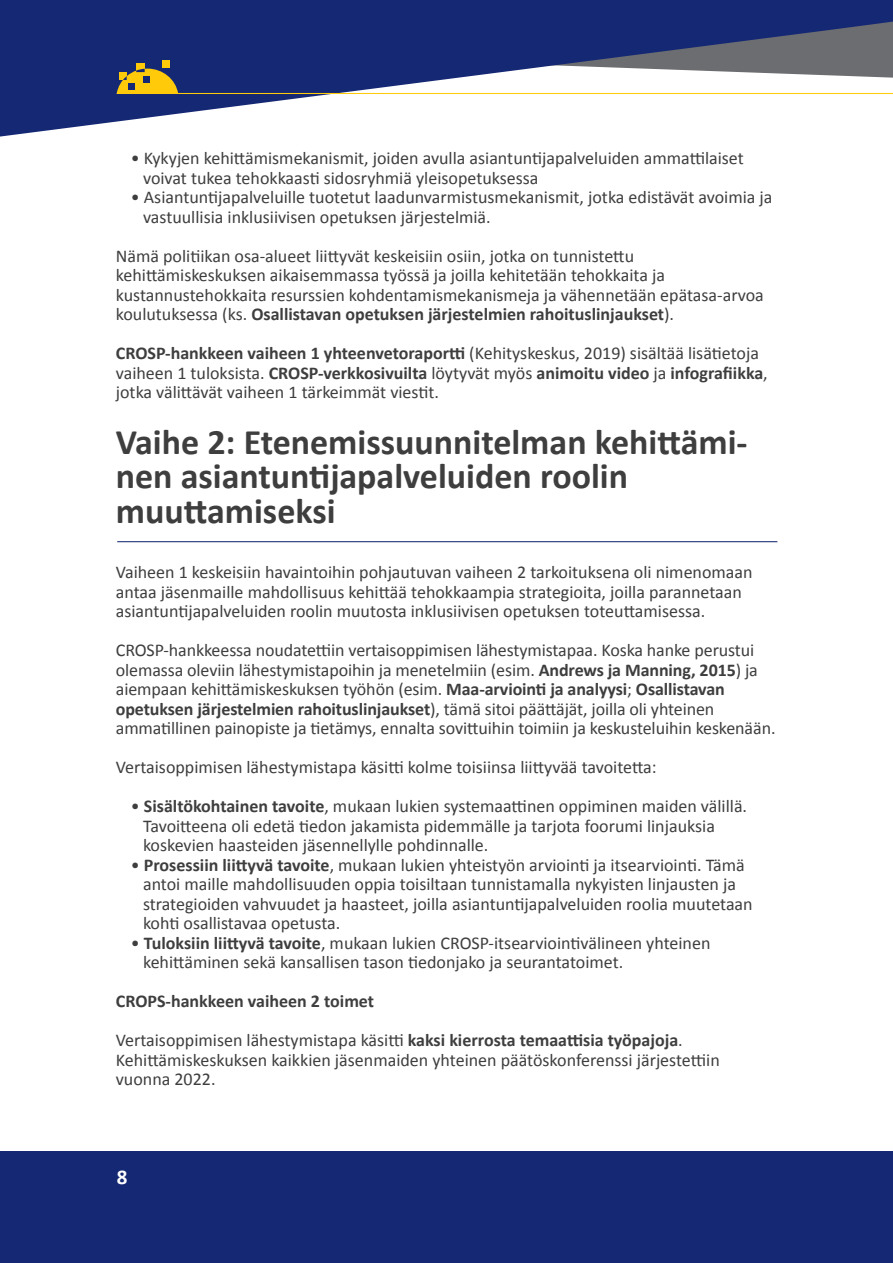
<style>
.page{position:relative;width:893px;height:1263px;background:#fff}
.page>*{position:absolute;margin:0;border:0;box-sizing:border-box;transform-origin:0 0}
.t1{font:700 36px/34.5px "Calibri";color:#3e3e3f}
.t2{font:700 21px "Calibri";color:#fff}
.t3{font:18px/19.5px "Calibri";color:#3e3e3f}
.t4{font:700 18px/39px "Calibri";color:#3e3e3f}
.s1{font-weight:700}
.s2{font-weight:400}
</style>
<div class="page">
<hr style="left:117px;top:541px;width:660px;height:1px;background:#152874">
<svg style="left:0;top:0;width:893px;height:137px;fill:#152874"></svg>
<hr style="left:117px;top:93px;width:776px;height:1px;background:#feca0a">
<div style="left:162px;top:61px;width:8px;height:7px;background:#feca0a"></div>
<div style="left:136px;top:64px;width:9px;height:8px;background:#feca0a"></div>
<svg style="left:117px;top:69px;width:61px;height:24px"></svg>
<div style="left:0;top:1152px;width:893px;height:111px;background:#152874"></div>
<p class="t3" style="left:143px;top:148px;width:602px;text-indent:-12px">• Kykyjen kehittämismekanismit, joiden avulla asiantuntijapalveluiden ammattilaiset voivat tukea tehokkaasti sidosryhmiä yleisopetuksessa</p>
<p class="t3" style="left:143px;top:187px;width:631px;text-indent:-12px">• Asiantuntijapalveluille tuotetut laadunvarmistusmekanismit, jotka edistävät avoimia ja vastuullisia inklusiivisen opetuksen järjestelmiä.</p>
<p class="t3" style="left:116px;top:245px;width:649px">Nämä politiikan osa-alueet liittyvät keskeisiin osiin, jotka on tunnistettu kehittämiskeskuksen aikaisemmassa työssä ja joilla kehitetään tehokkaita ja kustannustehokkaita resurssien kohdentamismekanismeja ja vähennetään epätasa-arvoa koulutuksessa (ks. <span class="s1">Osallistavan opetuksen järjestelmien rahoituslinjaukset</span>).</p>
<p class="t3" style="left:116px;top:343px;width:653px"><span class="s1">CROSP-hankkeen vaiheen 1 yhteenvetoraportti</span> (Kehityskeskus, 2019) sisältää lisätietoja vaiheen 1 tuloksista. <span class="s1">CROSP-verkkosivuilta</span> löytyvät myös <span class="s1">animoitu video</span> ja <span class="s1">infografiikka</span>, jotka välittävät vaiheen 1 tärkeimmät viestit.</p>
<h1 class="t1" style="left:116px;top:423px;width:633px">Vaihe 2: Etenemissuunnitelman kehittämi&shy;nen asiantuntijapalveluiden roolin muuttamiseksi</h1>
<p class="t3" style="left:116px;top:562px;width:638px">Vaiheen 1 keskeisiin havaintoihin pohjautuvan vaiheen 2 tarkoituksena oli nimenomaan antaa jäsenmaille mahdollisuus kehittää tehokkaampia strategioita, joilla parannetaan asiantuntijapalveluiden roolin muutosta inklusiivisen opetuksen toteuttamisessa.</p>
<p class="t3" style="left:116px;top:640px;width:661px">CROSP-hankkeessa noudatettiin vertaisoppimisen lähestymistapaa. Koska hanke perustui olemassa oleviin lähestymistapoihin ja menetelmiin (esim. <span class="s1">Andrews ja Manning, 2015</span>) ja aiempaan kehittämiskeskuksen työhön (esim. <span class="s1">Maa-arviointi ja analyysi</span>; <span class="s1">Osallistavan opetuksen järjestelmien rahoituslinjaukset</span>), tämä sitoi päättäjät, joilla oli yhteinen ammatillinen painopiste ja tietämys, ennalta sovittuihin toimiin ja keskusteluihin keskenään.</p>
<p class="t3" style="left:116px;top:757px;width:542px">Vertaisoppimisen lähestymistapa käsitti kolme toisiinsa liittyvää tavoitetta:</p>
<p class="t3" style="left:143px;top:796px;width:606px;text-indent:-12px">• <span class="s1">Sisältökohtainen tavoite</span>, mukaan lukien systemaattinen oppiminen maiden välillä.<br>Tavoitteena oli edetä tiedon jakamista pidemmälle ja tarjota foorumi linjauksia koskevien haasteiden jäsennellylle pohdinnalle.</p>
<p class="t3" style="left:143px;top:854px;width:611px;text-indent:-12px">• <span class="s1">Prosessiin liittyvä tavoite</span>, mukaan lukien yhteistyön arviointi ja itsearviointi. Tämä antoi maille mahdollisuuden oppia toisiltaan tunnistamalla nykyisten linjausten ja strategioiden vahvuudet ja haasteet, joilla asiantuntijapalveluiden roolia muutetaan kohti osallistavaa opetusta.</p>
<p class="t3" style="left:143px;top:932px;width:569px;text-indent:-12px">• <span class="s1">Tuloksiin liittyvä tavoite</span>, mukaan lukien CROSP-itsearviointivälineen yhteinen kehittäminen sekä kansallisen tason tiedonjako ja seurantatoimet.</p>
<p class="t4" style="left:116px;top:981px;width:568px">CROPS-hankkeen vaiheen 2 toimet<br><span class="s2">Vertaisoppimisen lähestymistapa käsitti</span> kaksi kierrosta temaattisia työpajoja<span class="s2">.</span></p>
<p class="t3" style="left:116px;top:1049px;width:605px">Kehittämiskeskuksen kaikkien jäsenmaiden yhteinen päätöskonferenssi järjestettiin vuonna 2022.</p>
<p class="t2" style="left:117px;top:1164px;width:12px">8</p>
</div>
